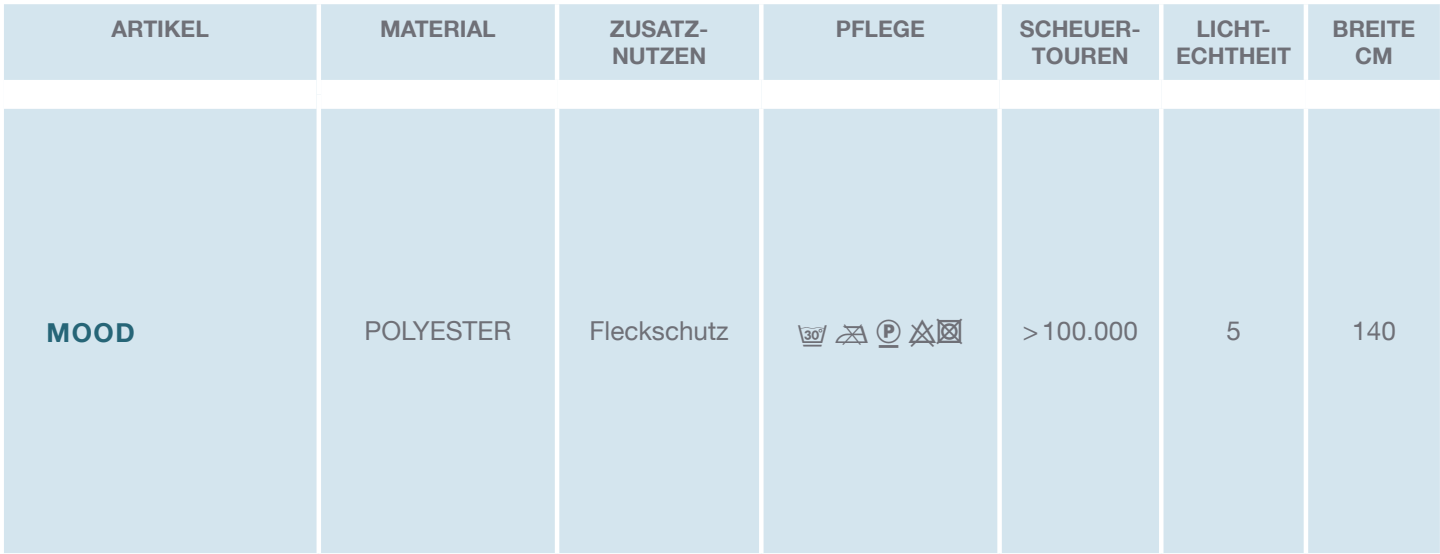
<style>
.page{position:relative;width:1440px;height:554px;background:#fff}
.page>*{position:absolute;margin:0;border:0;box-sizing:border-box;transform-origin:0 0}
.t1{font:29.4px "Textile LH Pi Two";color:#6f7077}
.t2{font:26.1px "Helvetica Neue LT Com";color:#6f7077}
.t3{font:700 26.1px "Helvetica Neue LT Com";color:#266577}
.t4{font:700 22.8px/27.3px "Helvetica Neue LT Com";color:#6f7077;text-align:center}
</style>
<div class="page">
<div style="left:4px;top:4px;width:1435px;height:549px;background:#d4e5ee"></div>
<div style="left:554px;top:4px;width:5px;height:76px;background:#fff"></div>
<hr style="left:759px;top:4px;width:4px;height:76px;background:#fff">
<svg style="left:997px;top:4px;width:4px;height:76px"></svg>
<div style="left:1158px;top:4px;width:5px;height:76px;background:#fff"></div>
<svg style="left:1303px;top:4px;width:4px;height:76px"></svg>
<div style="left:554px;top:109px;width:5px;height:444px;background:#fff"></div>
<hr style="left:759px;top:109px;width:4px;height:444px;background:#fff">
<svg style="left:997px;top:109px;width:4px;height:444px"></svg>
<div style="left:1158px;top:109px;width:5px;height:444px;background:#fff"></div>
<svg style="left:1303px;top:109px;width:4px;height:444px"></svg>
<div style="left:4px;top:80px;width:312px;height:29px;background:#fff"></div>
<div style="left:321px;top:80px;width:236px;height:29px;background:#fff"></div>
<div style="left:557px;top:80px;width:204px;height:29px;background:#fff"></div>
<div style="left:761px;top:80px;width:238px;height:29px;background:#fff"></div>
<div style="left:999px;top:80px;width:161px;height:29px;background:#fff"></div>
<div style="left:1160px;top:80px;width:145px;height:29px;background:#fff"></div>
<div style="left:1305px;top:80px;width:134px;height:29px;background:#fff"></div>
<div style="left:316px;top:4px;width:5px;height:90px;background:#fff"></div>
<div style="left:316px;top:94px;width:5px;height:459px;background:#fff"></div>
<p class="t4" style="left:112px;top:14px;width:99px">ARTIKEL</p>
<p class="t4" style="left:380px;top:14px;width:117px">MATERIAL</p>
<p class="t4" style="left:609px;top:14px;width:100px;text-align:left">ZUSATZ-<br>NUTZEN</p>
<p class="t4" style="left:835px;top:14px;width:91px">PFLEGE</p>
<p class="t4" style="left:1019px;top:14px;width:122px">SCHEUER-<br>TOUREN</p>
<p class="t4" style="left:1175px;top:14px;width:116px">LICHT-<br>ECHTHEIT</p>
<p class="t4" style="left:1332px;top:14px;width:84px">BREITE<br>CM</p>
<p class="t3" style="left:46px;top:316px;width:90px">MOOD</p>
<p class="t2" style="left:364px;top:315px;width:148px">POLYESTER</p>
<p class="t2" style="left:589px;top:315px;width:141px">Fleckschutz</p>
<p class="t1" style="left:797px;top:317px;width:166px">f " - 94</p>
<p class="t2" style="left:1022px;top:315px;width:117px">&gt;100.000</p>
<p class="t2" style="left:1226px;top:315px;width:16px">5</p>
<p class="t2" style="left:1351px;top:315px;width:46px">140</p>
</div>
